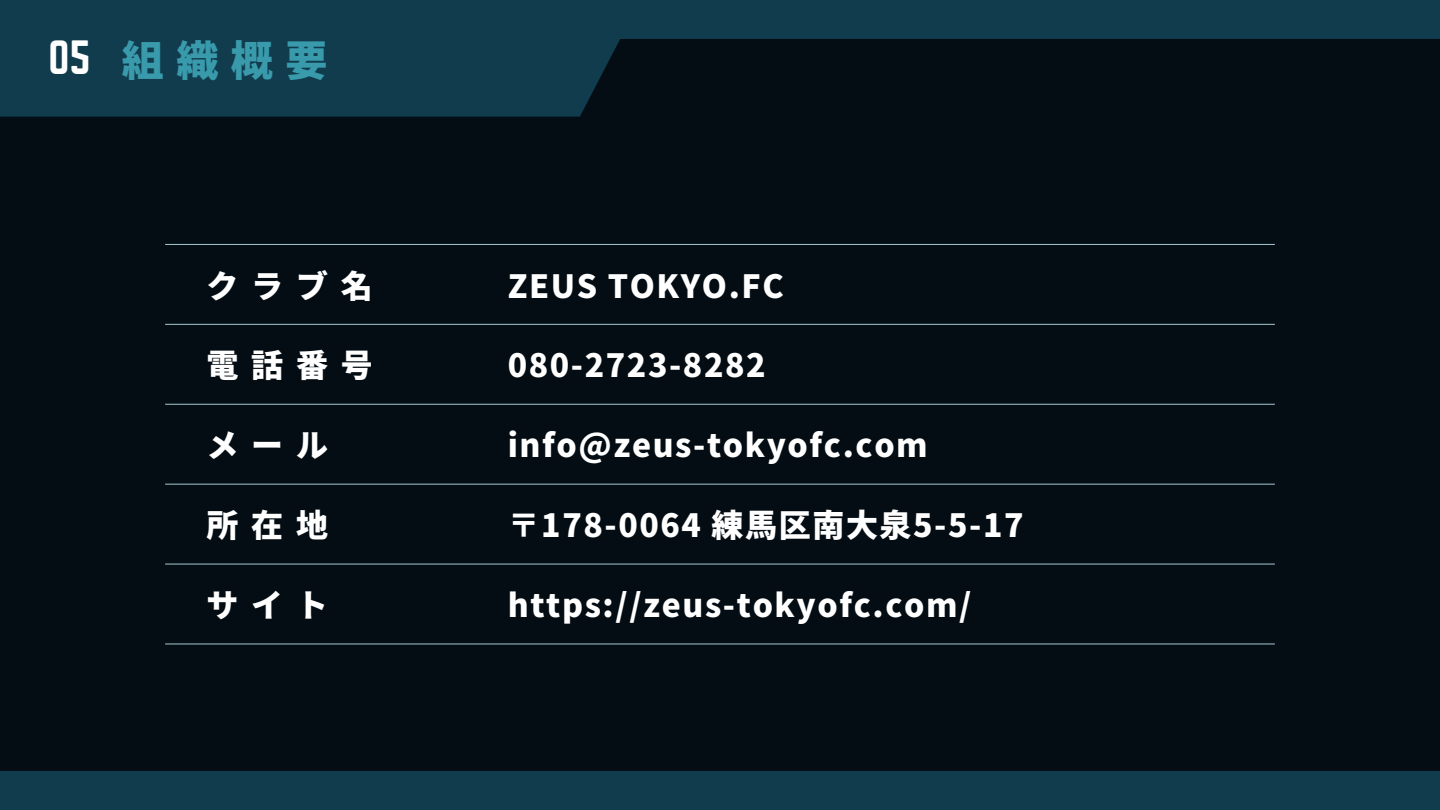
<style>
.page{position:relative;width:1440px;height:810px;background:#040d13}
.page>*{position:absolute;margin:0;border:0;box-sizing:border-box;transform-origin:0 0}
.t1{font:900 42px "Noto Sans JP";color:#399aac}
.t2{font:42px "Norwester";color:#fff}
.t3{font:900 32px "Noto Sans JP";letter-spacing:.05em;color:#fff}
</style>
<div class="page">
<div style="left:0;top:0;width:1440px;height:38px;background:#113c4d"></div>
<div style="left:0;top:772px;width:1440px;height:38px;background:#113c4d"></div>
<svg style="left:0;top:38px;width:640px;height:79px;background:#103849"></svg>
<hr style="left:165px;top:244px;width:1110px;height:1px;background:#a6c8d1">
<hr style="left:165px;top:324px;width:1110px;height:1px;background:#a6c8d1">
<hr style="left:165px;top:404px;width:1110px;height:1px;background:#a6c8d1">
<hr style="left:165px;top:484px;width:1110px;height:1px;background:#a6c8d1">
<hr style="left:165px;top:564px;width:1110px;height:1px;background:#a6c8d1">
<hr style="left:165px;top:644px;width:1110px;height:1px;background:#a6c8d1">
<p class="t2" style="left:48px;top:32px;width:43px">05</p>
<p class="t1" style="left:122px;top:27px;width:207px">組織概要</p>
<p class="t3" style="left:207px;top:260px;width:168px">クラブ名</p>
<h1 class="t3" style="left:508px;top:260px;width:278px">ZEUS TOKYO.FC</h1>
<p class="t3" style="left:207px;top:340px;width:168px">電話番号</p>
<h2 class="t3" style="left:508px;top:340px;width:260px">080-2723-8282</h2>
<p class="t3" style="left:207px;top:420px;width:123px">メール</p>
<p class="t3" style="left:508px;top:420px;width:422px">info@zeus-tokyofc.com</p>
<p class="t3" style="left:207px;top:500px;width:123px">所在地</p>
<p class="t3" style="left:508px;top:500px;width:517px">〒178-0064 練馬区南大泉5-5-17</p>
<p class="t3" style="left:207px;top:580px;width:123px">サイト</p>
<p class="t3" style="left:508px;top:580px;width:465px">https://zeus-tokyofc.com/</p>
</div>
